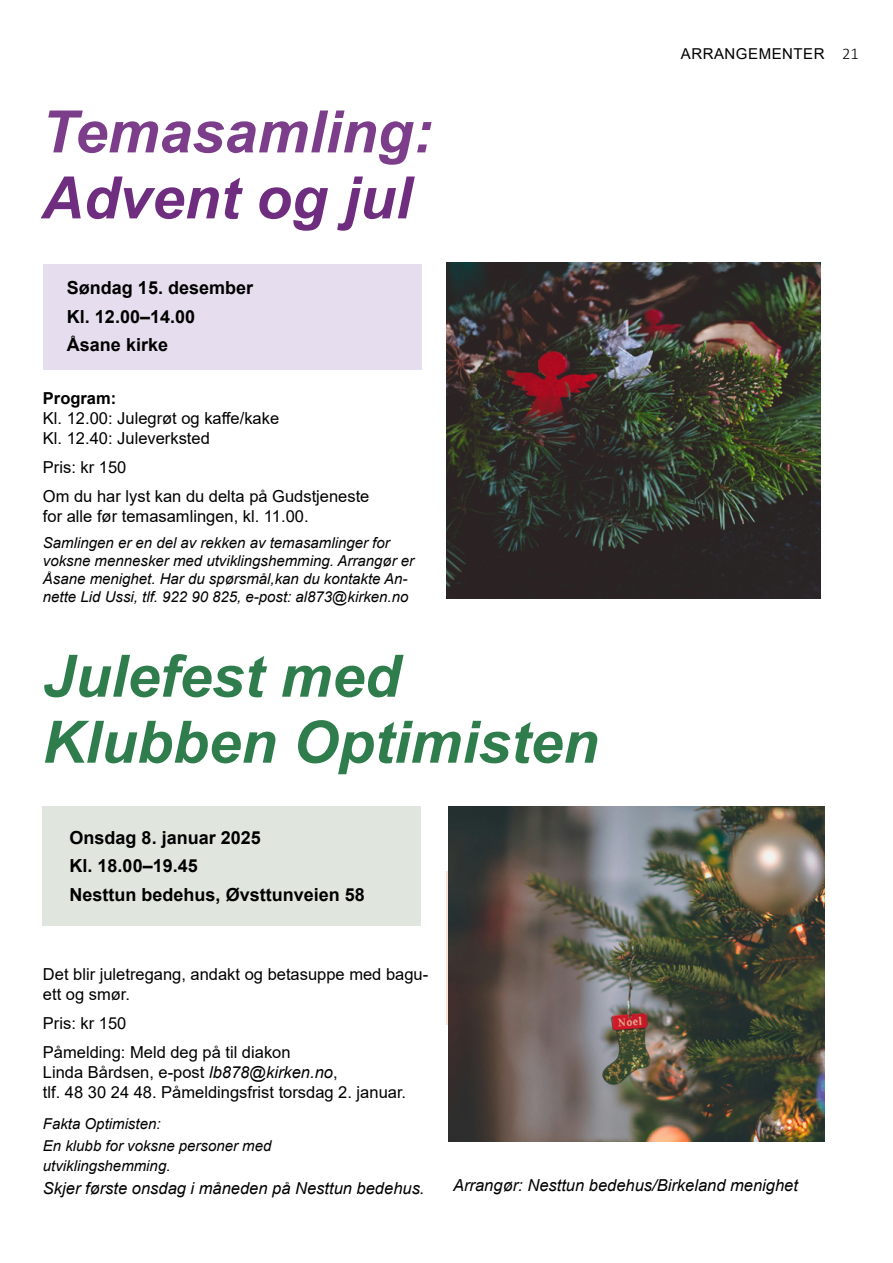
<style>
.page{position:relative;width:893px;height:1263px;background:#fff}
.page>*{position:absolute;margin:0;border:0;box-sizing:border-box;transform-origin:0 0}
.t1{font:italic 700 58.5px/66px "Arial";color:#2f7d4d}
.t2{font:italic 700 58.5px "Arial";color:#7c3e8a}
.t3{font:italic 700 58.5px "Arial";color:#6f2d80}
.t4{font:700 18px/28.8px "Arial";color:#000}
.t5{font:16.5px/20.2px "Arial";color:#000}
.t6{font:italic 16.5px "Arial";color:#000}
.t7{font:700 16.5px "Arial";color:#000}
.t8{font:300 16.5px "Calibri";color:#000}
.t9{font:italic 15px/18px "Arial";color:#000}
.t10{font:15px "Arial";letter-spacing:.035em;color:#000}
.s1{font-style:italic}
</style>
<div class="page">
<div style="left:43px;top:807px;width:378px;height:119px;background:#e0e6de"></div>
<img style="left:446px;top:263px;width:375px;height:336px">
<div style="left:43px;top:264px;width:378px;height:106px;background:#e6ddee"></div>
<img style="left:449px;top:806px;width:375px;height:335px">
<h1 class="t2" style="left:41px;top:93px;width:393px">Temasamling:</h1>
<h1 class="t3" style="left:41px;top:159px;width:372px">Advent og jul</h1>
<p class="t4" style="left:67px;top:273px;width:188px">Søndag 15. desember<br>Kl. 12.00–14.00<br>Åsane kirke</p>
<p class="t7" style="left:43px;top:386px;width:75px">Program:</p>
<p class="t5" style="left:43px;top:408px;width:238px">Kl. 12.00: Julegrøt og kaffe/kake<br>Kl. 12.40: Juleverksted</p>
<p class="t5" style="left:43px;top:452px;width:328px;line-height:28.8px">Pris: kr 150<br>Om du har lyst kan du delta på Gudstjeneste</p>
<p class="t5" style="left:43px;top:506px;width:267px">for alle før temasamlingen, kl. 11.00.</p>
<p class="t9" style="left:43px;top:534px;width:373px">Samlingen er en del av rekken av temasamlinger for voksne mennesker med utviklingshemming. Arrangør er Åsane menighet. Har du spørsmål,kan du kontakte An&shy;nette Lid Ussi, tlf. 922 90 825, e-post: al873@kirken.no</p>
<h1 class="t1" style="left:43px;top:645px;width:557px">Julefest med<br>Klubben Optimisten</h1>
<p class="t4" style="left:70px;top:823px;width:297px">Onsdag 8. januar 2025<br>Kl. 18.00–19.45<br>Nesttun bedehus, Øvsttunveien 58</p>
<p class="t10" style="left:681px;top:43px;width:145px">ARRANGEMENTER</p>
<p class="t8" style="left:842px;top:43px;width:18px">21</p>
<p class="t5" style="left:43px;top:964px;width:387px">Det blir juletregang, andakt og betasuppe med bagu&shy;ett og smør.</p>
<p class="t5" style="left:43px;top:1008px;width:249px;line-height:28.8px">Pris: kr 150<br>Påmelding: Meld deg på til diakon</p>
<p class="t5" style="left:43px;top:1062px;width:365px">Linda Bårdsen, e-post <span class="s1">lb878@kirken.no</span>,<br>tlf. 48 30 24 48. Påmeldingsfrist torsdag 2. januar.</p>
<p class="t9" style="left:43px;top:1113px;width:230px;line-height:22.2px">Fakta Optimisten:<br>En klubb for voksne personer med</p>
<p class="t9" style="left:43px;top:1156px;width:129px">utviklingshemming.</p>
<p class="t6" style="left:43px;top:1178px;width:383px">Skjer første onsdag i måneden på Nesttun bedehus.</p>
<p class="t6" style="left:453px;top:1174px;width:346px">Arrangør: Nesttun bedehus/Birkeland menighet</p>
</div>
